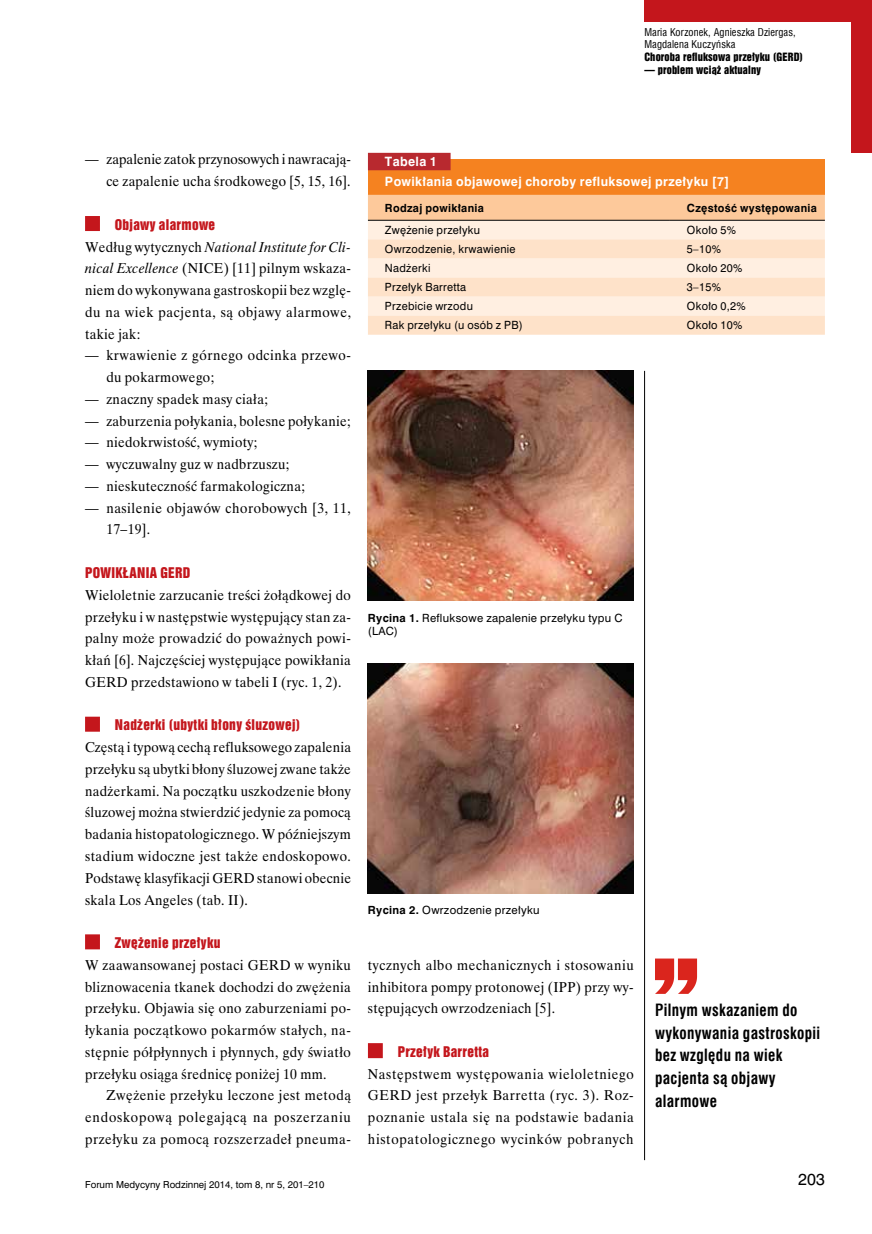
<style>
.page{position:relative;width:872px;height:1234px;background:#fff}
.page>*{position:absolute;margin:0;border:0;box-sizing:border-box;transform-origin:0 0}
.t1{font:700 16.5px/22.5px "Swis 721 Cn EU";letter-spacing:.025em;color:#000;scale:.92 1}
.t2{font:15px "Swis 721 PL";color:#000}
.t3{font:14.25px/21.8px "Time Ibis EE";letter-spacing:.025em;color:#000;text-align:justify;scale:.95 1}
.t4{font:14.25px/21.8px "Time Ibis EE";letter-spacing:.005em;color:#000;text-align:right;scale:.95 1}
.t5{font:13.5px "Swis 921 EU";letter-spacing:.025em;color:#c4161c}
.t6{font:700 12px/20.4px "Swis 721 PL";letter-spacing:.03em;color:#fff}
.t7{font:10.5px/12.9px "Swis 721 PL";letter-spacing:.03em;color:#000}
.t8{font:10.5px "Swis 921 EU";letter-spacing:.01em;color:#000}
.t9{font:10.5px/12.8px "Swis 721 Cn EU";letter-spacing:.01em;color:#000}
.t10{font:700 10.5px "Swis 721 PL";letter-spacing:.03em;color:#000}
.t11{font:9px "Swis 721 PL";color:#000}
.s1{font-style:italic}
.s2{font-weight:700}
</style>
<div class="page">
<hr style="left:644px;top:153px;width:1px;height:1006px;background:#000">
<div style="left:644px;top:0;width:228px;height:21px;background:#c4161c"></div>
<div style="left:850px;top:0;width:22px;height:153px;background:#c4161c"></div>
<div style="left:638px;top:145px;width:13px;height:226px;background:#fff"></div>
<svg style="left:655px;top:958px;width:42px;height:35px"></svg>
<div style="left:85px;top:216px;width:15px;height:15px;background:#c4161c"></div>
<div style="left:85px;top:716px;width:15px;height:15px;background:#c4161c"></div>
<div style="left:85px;top:934px;width:15px;height:15px;background:#c4161c"></div>
<img style="left:368px;top:371px;width:266px;height:229px">
<img style="left:368px;top:663px;width:266px;height:230px">
<div style="left:368px;top:160px;width:457px;height:35px;background:#f58220"></div>
<div style="left:368px;top:195px;width:457px;height:25px;background:#fdc99b"></div>
<div style="left:368px;top:221px;width:457px;height:18px;background:#ffefe1"></div>
<svg style="left:368px;top:239px;width:457px;height:95px;background:#fee7d3"></svg>
<hr style="left:368px;top:220px;width:302px;height:1px;background:#000">
<hr style="left:670px;top:220px;width:155px;height:1px;background:#000">
<div style="left:368px;top:153px;width:82px;height:17px;background:#b8292f"></div>
<div style="left:368px;top:1042px;width:15px;height:15px;background:#c4161c"></div>
<p class="t9" style="left:644px;top:25px;width:153px">Maria Korzonek, Agnieszka Dziergas,<br>Magdalena Kuczyńska</p>
<p class="t8" style="left:644px;top:50px;width:160px">Choroba refluksowa przełyku (GERD)</p>
<p class="t8" style="left:644px;top:63px;width:118px">— problem wciąż aktualny</p>
<p class="t4" style="left:85px;top:148px;width:281px">— zapalenie zatok przynosowych i nawracają&shy;ce zapalenie ucha środkowego [5, 15, 16].</p>
<p class="t5" style="left:115px;top:215px;width:102px">Objawy alarmowe</p>
<p class="t3" style="left:85px;top:235px;width:281px">Według wytycznych <span class="s1">National Institute for Cli&shy;nical Excellence</span> (NICE) [11] pilnym wskaza&shy;niem do wykonywana gastroskopii bez wzglę&shy;du na wiek pacjenta, są objawy alarmowe, takie jak:</p>
<p class="t3" style="left:106px;top:344px;width:259px;text-indent:-21px">— krwawienie z górnego odcinka przewo&shy;du pokarmowego;</p>
<p class="t3" style="left:85px;top:388px;width:194px">— znaczny spadek masy ciała;</p>
<p class="t3" style="left:85px;top:409px;width:281px">— zaburzenia połykania, bolesne połykanie;</p>
<p class="t3" style="left:85px;top:431px;width:183px">— niedokrwistość, wymioty;</p>
<p class="t3" style="left:85px;top:453px;width:217px">— wyczuwalny guz w nadbrzuszu;</p>
<p class="t3" style="left:85px;top:475px;width:233px">— nieskuteczność farmakologiczna;</p>
<p class="t3" style="left:106px;top:496px;width:259px;text-indent:-21px">— nasilenie objawów chorobowych [3, 11,<br>17–19].</p>
<p class="t5" style="left:85px;top:563px;width:107px">Powikłania GERD</p>
<p class="t3" style="left:85px;top:583px;width:281px">Wieloletnie zarzucanie treści żołądkowej do przełyku i w następstwie występujący stan za&shy;palny może prowadzić do poważnych powi&shy;kłań [6]. Najczęściej występujące powikłania GERD przedstawiono w tabeli I (ryc. 1, 2).</p>
<p class="t5" style="left:115px;top:716px;width:187px">Nadżerki (ubytki błony śluzowej)</p>
<p class="t3" style="left:85px;top:736px;width:281px">Częstą i typową cechą refluksowego zapalenia przełyku są ubytki błony śluzowej zwane także nadżerkami. Na początku uszkodzenie błony śluzowej można stwierdzić jedynie za pomocą badania histopatologicznego. W późniejszym stadium widoczne jest także endoskopowo.<br>Podstawę klasyfikacji GERD stanowi obecnie skala Los Angeles (tab. II).</p>
<p class="t5" style="left:115px;top:933px;width:107px">Zwężenie przełyku</p>
<p class="t3" style="left:85px;top:953px;width:281px">W zaawansowanej postaci GERD w wyniku bliznowacenia tkanek dochodzi do zwężenia przełyku. Objawia się ono zaburzeniami po&shy;łykania początkowo pokarmów stałych, na&shy;stępnie półpłynnych i płynnych, gdy światło przełyku osiąga średnicę poniżej 10 mm.</p>
<p class="t3" style="left:85px;top:1084px;width:281px;text-indent:21px">Zwężenie przełyku leczone jest metodą endoskopową polegającą na poszerzaniu przełyku za pomocą rozszerzadeł pneuma-</p>
<p class="t6" style="left:385px;top:151px;width:346px">Tabela 1<br>Powikłania objawowej choroby refluksowej przełyku [7]</p>
<p class="t10" style="left:385px;top:201px;width:100px">Rodzaj powikłania</p>
<p class="t10" style="left:687px;top:201px;width:132px">Częstość występowania</p>
<p class="t7" style="left:385px;top:223px;width:97px">Zwężenie przełyku</p>
<p class="t7" style="left:687px;top:223px;width:51px">Około 5%</p>
<p class="t7" style="left:385px;top:242px;width:132px">Owrzodzenie, krwawienie</p>
<p class="t7" style="left:687px;top:242px;width:36px">5–10%</p>
<p class="t7" style="left:385px;top:261px;width:47px">Nadżerki</p>
<p class="t7" style="left:687px;top:261px;width:57px">Około 20%</p>
<p class="t7" style="left:385px;top:280px;width:83px">Przełyk Barretta</p>
<p class="t7" style="left:687px;top:280px;width:36px">3–15%</p>
<p class="t7" style="left:385px;top:299px;width:89px">Przebicie wrzodu</p>
<p class="t7" style="left:687px;top:299px;width:60px">Około 0,2%</p>
<p class="t7" style="left:385px;top:318px;width:139px">Rak przełyku (u osób z PB)</p>
<p class="t7" style="left:687px;top:318px;width:57px">Około 10%</p>
<p class="t7" style="left:368px;top:611px;width:256px"><span class="s2">Rycina 1.</span> Refluksowe zapalenie przełyku typu C (LAC)</p>
<p class="t7" style="left:368px;top:903px;width:173px"><span class="s2">Rycina 2.</span> Owrzodzenie przełyku</p>
<p class="t3" style="left:368px;top:953px;width:281px">tycznych albo mechanicznych i stosowaniu inhibitora pompy protonowej (IPP) przy wy&shy;stępujących owrzodzeniach [5].</p>
<p class="t5" style="left:398px;top:1042px;width:93px">Przełyk Barretta</p>
<p class="t3" style="left:368px;top:1062px;width:281px">Następstwem występowania wieloletniego GERD jest przełyk Barretta (ryc. 3). Roz&shy;poznanie ustala się na podstawie badania histopatologicznego wycinków pobranych</p>
<p class="t1" style="left:655px;top:999px;width:181px">Pilnym wskazaniem do wykonywania gastroskopii bez względu na wiek pacjenta są objawy alarmowe</p>
<p class="t11" style="left:85px;top:1178px;width:241px">Forum Medycyny Rodzinnej 2014, tom 8, nr 5, 201–210</p>
<p class="t2" style="left:798px;top:1169px;width:29px">203</p>
</div>
